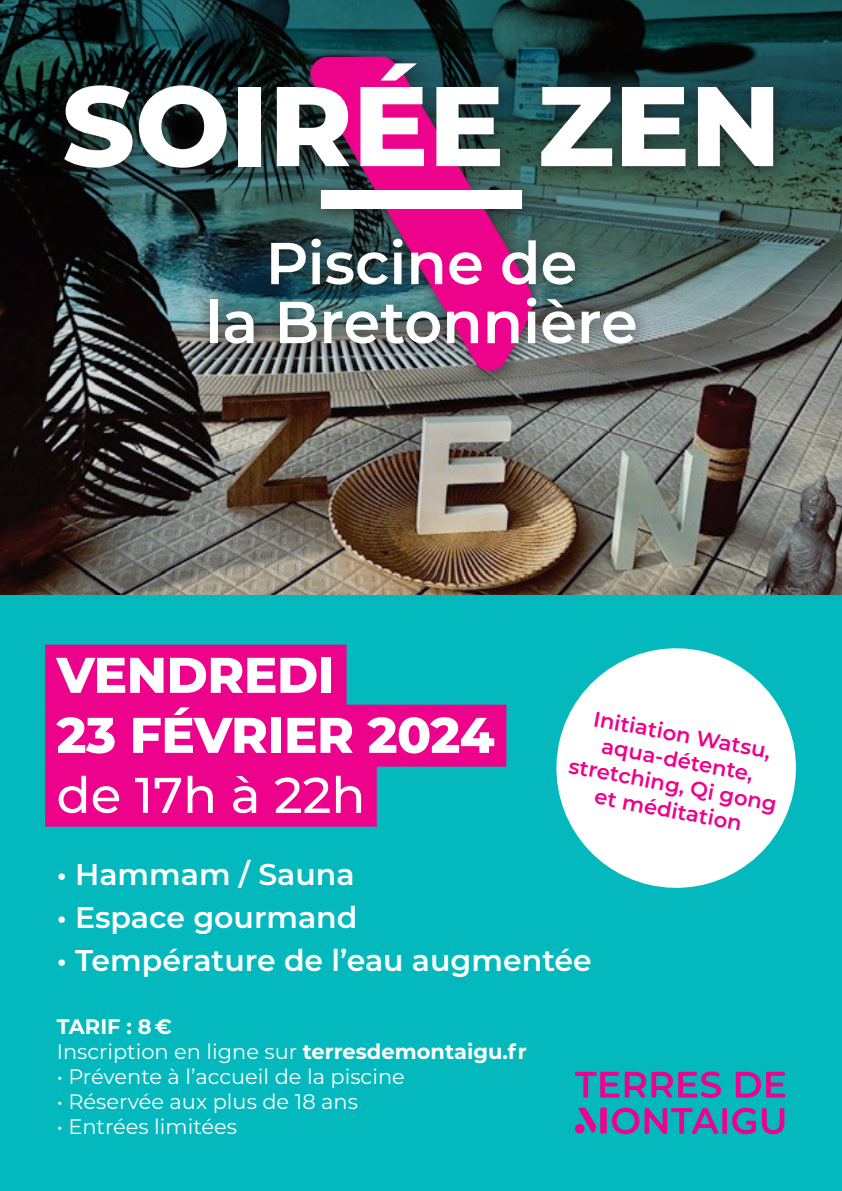
<style>
.page{position:relative;width:842px;height:1191px;background:#fff}
.page>*{position:absolute;margin:0;border:0;box-sizing:border-box;transform-origin:0 0}
.t1{font:800 113px "Montserrat";color:#fff}
.t2{font:600 59px/59px "Montserrat";color:#fff;text-align:center}
.t3{font:800 50px/60px "Montserrat";letter-spacing:-.01em;color:#fff}
.t4{font:500 50px "Montserrat";color:#fff}
.t5{font:600 30px "Montserrat";color:#fff}
.t6{font:600 21.2px/25.5px "Montserrat";color:#ed028c;text-align:center}
.t7{font:21px "Montserrat";color:#fff}
.t8{font:700 21px/25.1px "Montserrat";color:#fff}
.s1{font-weight:400}
</style>
<div class="page">
<img style="left:0;top:397px;width:842px;height:198px">
<div style="left:0;top:595px;width:842px;height:596px;background:#03b9bd"></div>
<svg style="left:0;top:327px;width:842px;height:70px;background:#4e4b48"></svg>
<svg style="left:0;top:0;width:842px;height:327px;background:#173636"></svg>
<div style="left:45px;top:644px;width:301px;height:62px;background:#ed028c"></div>
<div style="left:45px;top:704px;width:461px;height:62px;background:#ed028c"></div>
<div style="left:45px;top:764px;width:332px;height:62px;background:#ed028c"></div>
<div style="left:600px;top:1107px;width:7px;height:26px;background:#ed028c;border-radius:2px"></div>
<svg style="left:578px;top:1107px;width:18px;height:25px"></svg>
<div style="left:575px;top:1123px;width:10px;height:10px;background:#ed028c;border-radius:50%"></div>
<svg style="left:575px;top:1071px;width:44px;height:26px"></svg>
<svg style="left:625px;top:1071px;width:96px;height:27px"></svg>
<svg style="left:736px;top:1071px;width:49px;height:26px"></svg>
<svg style="left:612px;top:1107px;width:106px;height:27px"></svg>
<div style="left:722px;top:1108px;width:5px;height:25px;background:#ed028c"></div>
<svg style="left:732px;top:1107px;width:24px;height:27px"></svg>
<svg style="left:762px;top:1108px;width:22px;height:26px"></svg>
<svg style="left:556px;top:648px;width:240px;height:240px;fill:#fff"></svg>
<div style="left:52px;top:43px;width:739px;height:345px;background:#231f20;opacity:.75"></div>
<img style="left:306px;top:57px;width:228px;height:317px">
<div style="left:321px;top:190px;width:201px;height:19px;background:#fff"></div>
<h1 class="t1" style="left:62px;top:43px;width:721px">SOIRÉE ZEN</h1>
<h2 class="t2" style="left:205px;top:231px;width:434px">Piscine de<br>la Bretonnière</h2>
<h3 class="t3" style="left:57px;top:642px;width:439px">VENDREDI<br>23 FÉVRIER 2024</h3>
<h3 class="t4" style="left:57px;top:760px;width:310px">de 17h à 22h</h3>
<p class="t6" style="left:580px;top:702px;width:213px;rotate:10deg">Initiation Watsu, aqua-détente, stretching, Qi gong et méditation</p>
<h3 class="t5" style="left:57px;top:853px;width:299px">• Hammam / Sauna</h3>
<h3 class="t5" style="left:57px;top:896px;width:302px">• Espace gourmand</h3>
<h3 class="t5" style="left:57px;top:939px;width:537px">• Température de l’eau augmentée</h3>
<p class="t8" style="left:57px;top:1012px;width:471px">TARIF : 8 €<br><span class="s1">Inscription en ligne sur</span> terresdemontaigu.fr</p>
<p class="t7" style="left:57px;top:1062px;width:350px">• Prévente à l’accueil de la piscine</p>
<p class="t7" style="left:57px;top:1087px;width:303px">• Réservée aux plus de 18 ans</p>
<p class="t7" style="left:57px;top:1112px;width:182px">• Entrées limitées</p>
</div>
